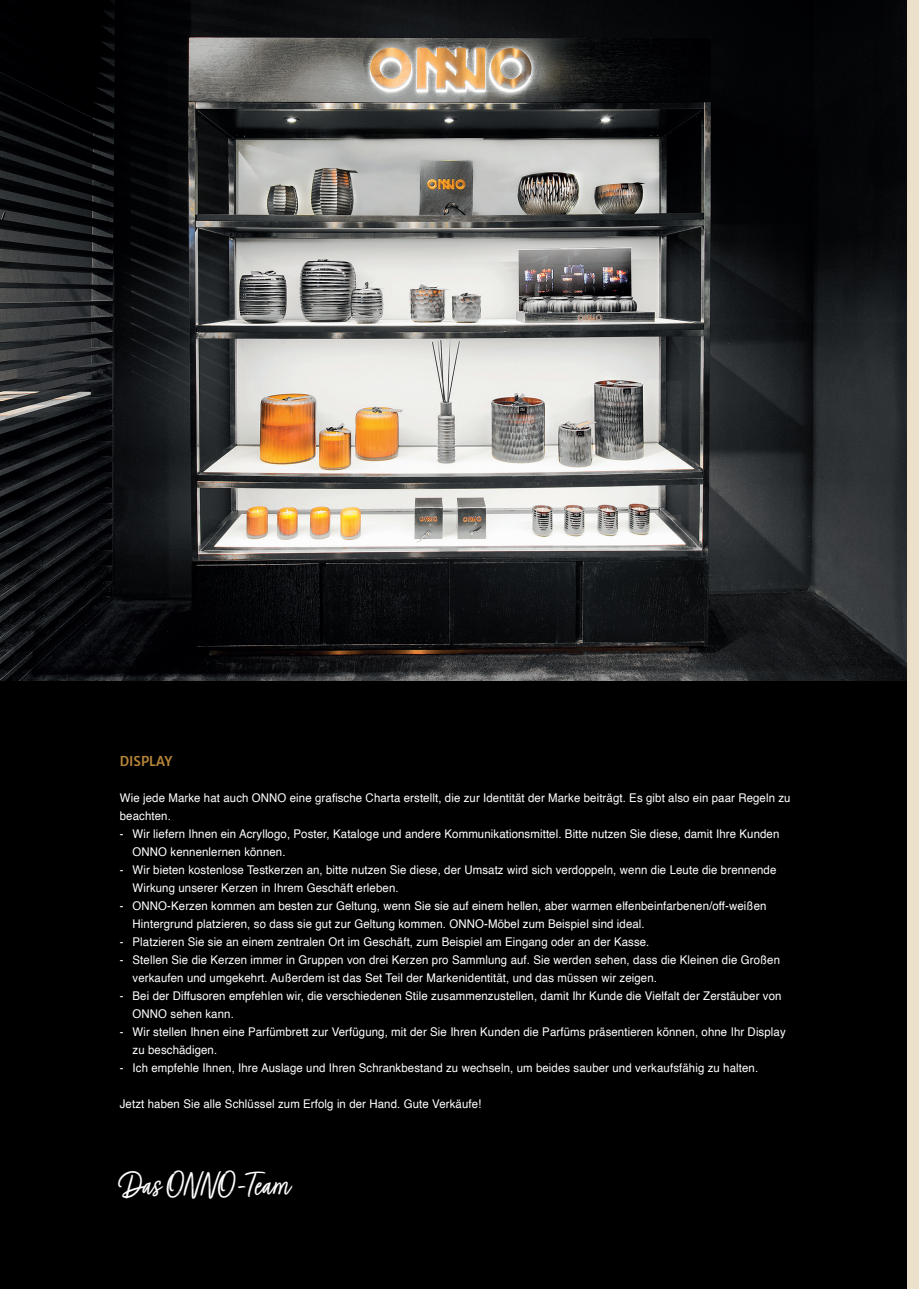
<style>
.page{position:relative;width:919px;height:1289px;background:#fff}
.page>*{position:absolute;margin:0;border:0;box-sizing:border-box;transform-origin:0 0}
.t1{font:37.5px "Turbinado Light Pro";letter-spacing:.01em;color:#fff;scale:.95 1}
.t2{font:600 13.5px "Merriweather Sans";color:#b68437;scale:.95 1}
.t3{font:12px/18px "Helvetica";letter-spacing:.01em;color:#fff;scale:.95 1}
</style>
<div class="page">
<div style="left:906px;top:0;width:12px;height:1288px;background:#ede0cb"></div>
<div style="left:0;top:0;width:906px;height:1288px;background:#000"></div>
<img style="left:0;top:0;width:906px;height:680px">
<p class="t2" style="left:120px;top:749px;width:57px">DISPLAY</p>
<p class="t3" style="left:120px;top:789px;width:707px">Wie jede Marke hat auch ONNO eine grafische Charta erstellt, die zur Identität der Marke beiträgt. Es gibt also ein paar Regeln zu beachten.</p>
<p class="t3" style="left:133px;top:825px;width:682px;text-indent:-13px">- Wir liefern Ihnen ein Acryllogo, Poster, Kataloge und andere Kommunikationsmittel. Bitte nutzen Sie diese, damit Ihre Kunden<br>ONNO kennenlernen können.</p>
<p class="t3" style="left:133px;top:861px;width:679px;text-indent:-13px">- Wir bieten kostenlose Testkerzen an, bitte nutzen Sie diese, der Umsatz wird sich verdoppeln, wenn die Leute die brennende<br>Wirkung unserer Kerzen in Ihrem Geschäft erleben.</p>
<p class="t3" style="left:133px;top:897px;width:668px;text-indent:-13px">- ONNO-Kerzen kommen am besten zur Geltung, wenn Sie sie auf einem hellen, aber warmen elfenbeinfarbenen/off-weißen<br>Hintergrund platzieren, so dass sie gut zur Geltung kommen. ONNO-Möbel zum Beispiel sind ideal.</p>
<p class="t3" style="left:120px;top:933px;width:559px">- Platzieren Sie sie an einem zentralen Ort im Geschäft, zum Beispiel am Eingang oder an der Kasse.</p>
<p class="t3" style="left:133px;top:951px;width:683px;text-indent:-13px">- Stellen Sie die Kerzen immer in Gruppen von drei Kerzen pro Sammlung auf. Sie werden sehen, dass die Kleinen die Großen verkaufen und umgekehrt. Außerdem ist das Set Teil der Markenidentität, und das müssen wir zeigen.</p>
<p class="t3" style="left:133px;top:987px;width:684px;text-indent:-13px">- Bei der Diffusoren empfehlen wir, die verschiedenen Stile zusammenzustellen, damit Ihr Kunde die Vielfalt der Zerstäuber von<br>ONNO sehen kann.</p>
<p class="t3" style="left:133px;top:1023px;width:689px;text-indent:-13px">- Wir stellen Ihnen eine Parfümbrett zur Verfügung, mit der Sie Ihren Kunden die Parfüms präsentieren können, ohne Ihr Display zu beschädigen.</p>
<p class="t3" style="left:120px;top:1059px;width:673px">- Ich empfehle Ihnen, Ihre Auslage und Ihren Schrankbestand zu wechseln, um beides sauber und verkaufsfähig zu halten.</p>
<p class="t3" style="left:120px;top:1095px;width:382px">Jetzt haben Sie alle Schlüssel zum Erfolg in der Hand. Gute Verkäufe!</p>
<h1 class="t1" style="left:120px;top:1164px;width:180px">Das ONNO-Team</h1>
</div>
